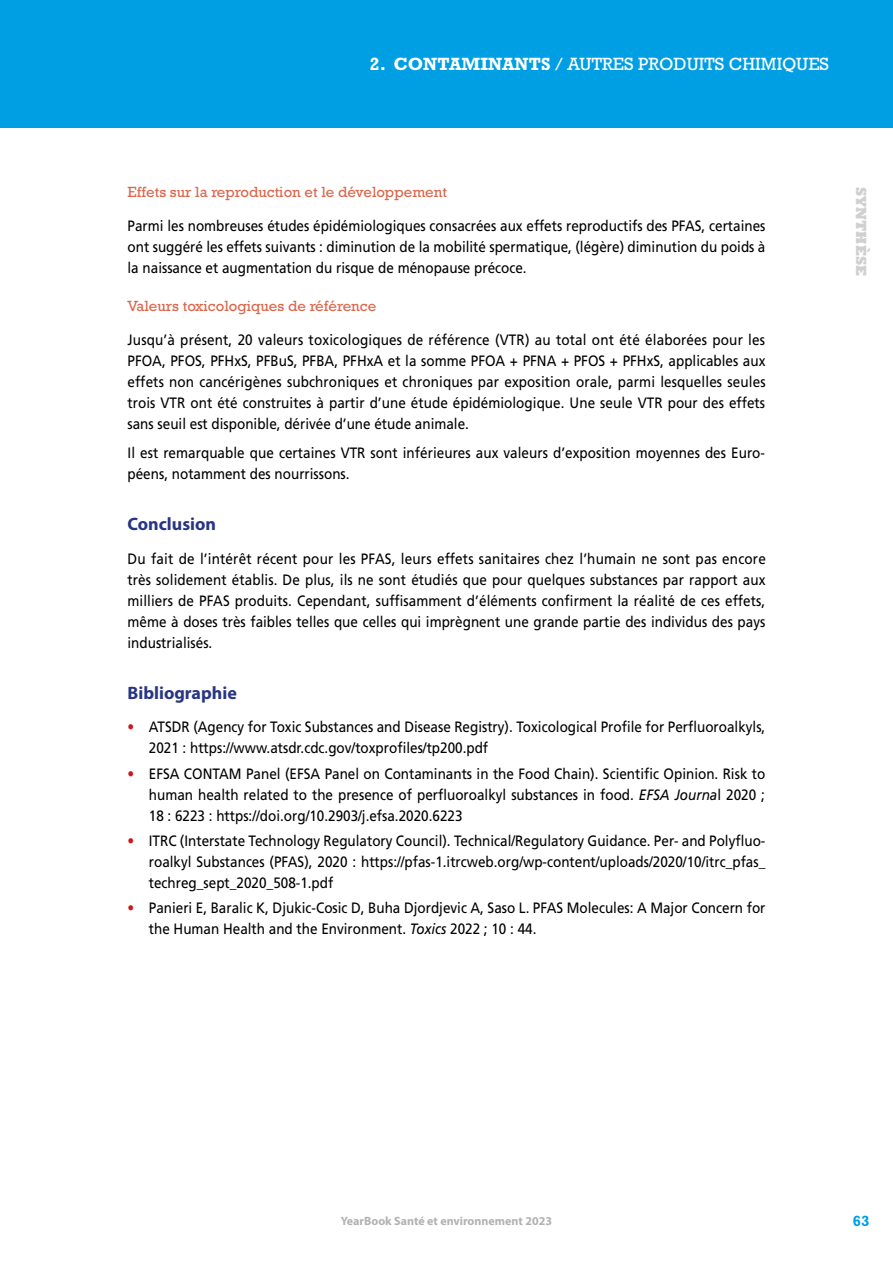
<style>
.page{position:relative;width:893px;height:1263px;background:#fff}
.page>*{position:absolute;margin:0;border:0;box-sizing:border-box;transform-origin:0 0}
.t1{font:18px "Rockwell Std";color:#fff}
.t2{font:700 18px "Myriad Pro";color:#283583}
.t3{font:15px/21px "Frutiger LT Std";color:#000;text-align:justify;scale:.9 1}
.t4{font:15px "Rockwell Std";color:#dc674c}
.t5{font:800 15px "Rockwell Std";color:#d0d0d0}
.t6{font:700 15px "Rockwell Std";color:#009fe3}
.t7{font:700 12px "Myriad Pro";color:#b3b2b2}
.s1{font-weight:700}
.s2{color:#cd1719}
.s3{font-style:italic}
</style>
<div class="page">
<div style="left:0;top:0;width:893px;height:128px;background:#009fe3"></div>
<p class="t1" style="left:370px;top:53px;width:461px"><span class="s1">2. CONTAMINANTS</span> / AUTRES PRODUITS CHIMIQUES</p>
<p class="t4" style="left:128px;top:184px;width:321px">Effets sur la reproduction et le développement</p>
<p class="t3" style="left:128px;top:215px;width:710px">Parmi les nombreuses études épidémiologiques consacrées aux effets reproductifs des PFAS, certaines ont suggéré les effets suivants : diminution de la mobilité spermatique, (légère) diminution du poids à la naissance et augmentation du risque de ménopause précoce.</p>
<p class="t4" style="left:128px;top:297px;width:250px">Valeurs toxicologiques de référence</p>
<p class="t3" style="left:128px;top:329px;width:710px">Jusqu’à présent, 20 valeurs toxicologiques de référence (VTR) au total ont été élaborées pour les PFOA, PFOS, PFHxS, PFBuS, PFBA, PFHxA et la somme PFOA + PFNA + PFOS + PFHxS, applicables aux effets non cancérigènes subchroniques et chroniques par exposition orale, parmi lesquelles seules trois VTR ont été construites à partir d’une étude épidémiologique. Une seule VTR pour des effets sans seuil est disponible, dérivée d’une étude animale.</p>
<p class="t3" style="left:128px;top:443px;width:710px">Il est remarquable que certaines VTR sont inférieures aux valeurs d’exposition moyennes des Euro&shy;péens, notamment des nourrissons.</p>
<p class="t2" style="left:128px;top:514px;width:90px">Conclusion</p>
<p class="t3" style="left:128px;top:548px;width:711px">Du fait de l’intérêt récent pour les PFAS, leurs effets sanitaires chez l’humain ne sont pas encore très solidement établis. De plus, ils ne sont étudiés que pour quelques substances par rapport aux milliers de PFAS produits. Cependant, suffisamment d’éléments confirment la réalité de ces effets, même à doses très faibles telles que celles qui imprègnent une grande partie des individus des pays industrialisés.</p>
<p class="t2" style="left:128px;top:682px;width:111px">Bibliographie</p>
<p class="t3" style="left:149px;top:717px;width:687px;text-indent:-21px"><span class="s2">•</span> ATSDR (Agency for Toxic Substances and Disease Registry). Toxicological Profile for Perfluoroalkyls,<br>2021 : https://www.atsdr.cdc.gov/toxprofiles/tp200.pdf</p>
<p class="t3" style="left:149px;top:763px;width:687px;text-indent:-21px"><span class="s2">•</span> EFSA CONTAM Panel (EFSA Panel on Contaminants in the Food Chain). Scientific Opinion. Risk to human health related to the presence of perfluoroalkyl substances in food. <span class="s3">EFSA Journa</span>l 2020 ; 18 : 6223 : https://doi.org/10.2903/j.efsa.2020.6223</p>
<p class="t3" style="left:149px;top:830px;width:687px;text-indent:-21px"><span class="s2">•</span> ITRC (Interstate Technology Regulatory Council). Technical/Regulatory Guidance. Per- and Polyfluo&shy;roalkyl Substances (PFAS), 2020 : https://pfas-1.itrcweb.org/wp-content/uploads/2020/10/itrc_pfas_ techreg_sept_2020_508-1.pdf</p>
<p class="t3" style="left:149px;top:897px;width:687px;text-indent:-21px"><span class="s2">•</span> Panieri E, Baralic K, Djukic-Cosic D, Buha Djordjevic A, Saso L. PFAS Molecules: A Major Concern for the Human Health and the Environment. <span class="s3">Toxics</span> 2022 ; 10 : 44.</p>
<p class="t5" style="left:870px;top:187px;width:91px;rotate:90deg">SYNTHÈSE</p>
<p class="t7" style="left:341px;top:1214px;width:213px">YearBook Santé et environnement 2023</p>
<p class="t6" style="left:853px;top:1211px;width:18px">63</p>
</div>
